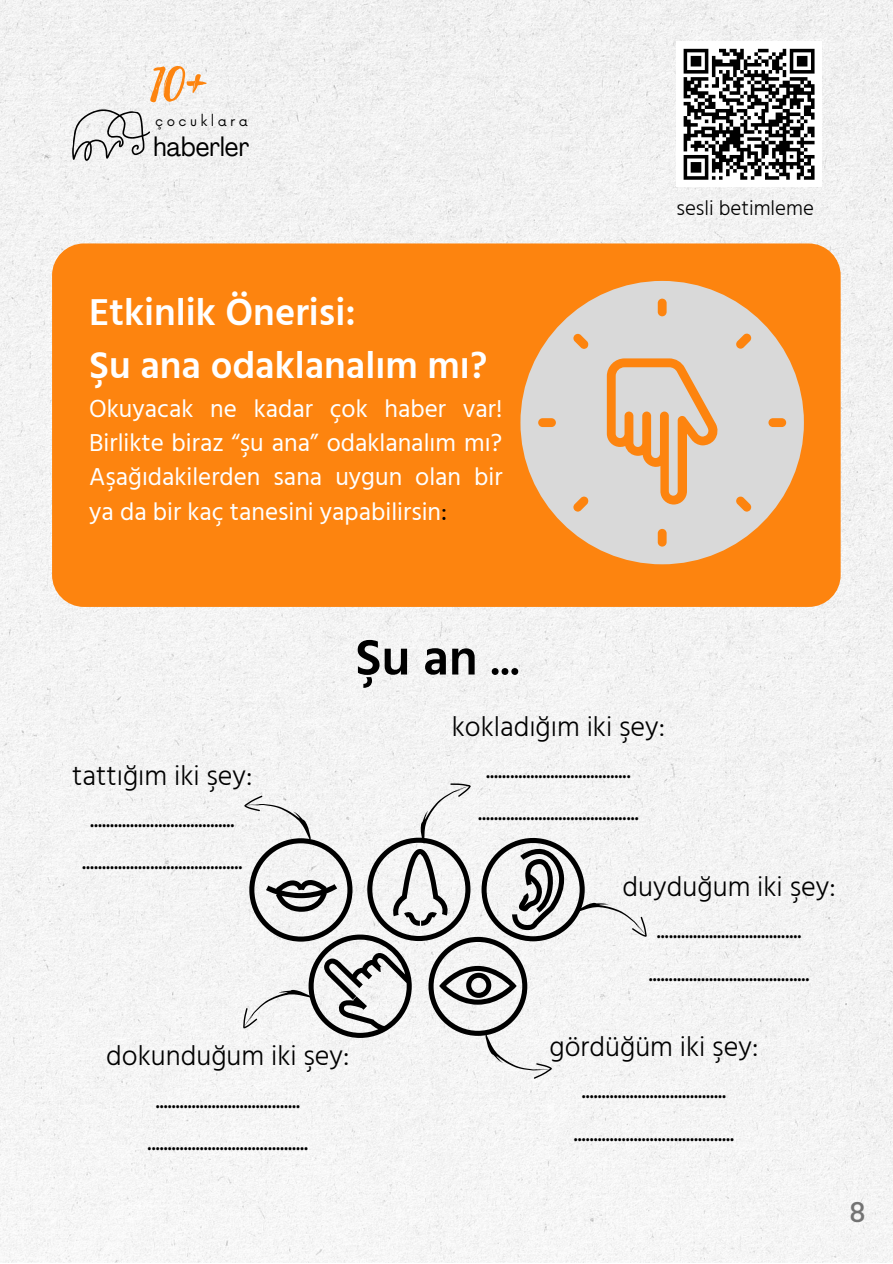
<style>
.page{position:relative;width:893px;height:1264px;background:#fff}
.page>*{position:absolute;margin:0;border:0;box-sizing:border-box;transform-origin:0 0}
.t1{font:55.8px "Playlist Script";color:#fd840f}
.t2{font:600 51px "Hind";color:#000}
.t3{font:600 38.4px/53.2px "Hind";color:#fff}
.t4{font:500 30px "Hind";color:#737373}
.t5{font:300 28.2px/42.3px "Hind";color:#000;text-align:center}
.t6{font:condensed 26.55px "Agrandir";color:#000}
.t7{font:25.05px/34.3px "Hind";color:#fff;text-align:justify}
.t8{font:300 21px "Hind";color:#000}
.t9{font:13.35px "Now";letter-spacing:.265em;color:#000}
.s1{color:#000}
.s2{font-weight:500}
</style>
<div class="page">
<div style="left:0;top:0;width:892px;height:1262px;background:#f3f3f3"></div>
<svg style="left:71px;top:106px;width:81px;height:60px"></svg>
<div style="left:52px;top:243px;width:788px;height:364px;background:#fd840f;border-radius:32px"></div>
<svg style="left:235px;top:773px;width:417px;height:312px"></svg>
<svg style="left:520px;top:281px;width:283px;height:283px;fill:#d9d9d9"></svg>
<svg style="left:615px;top:367px;width:93px;height:128px"></svg>
<div style="left:676px;top:42px;width:145px;height:145px;background:#fff"></div>
<svg style="left:683px;top:48px;width:132px;height:132px"></svg>
<h1 class="t1" style="left:149px;top:39px;width:59px">10+</h1>
<p class="t9" style="left:155px;top:114px;width:94px">çocuklara</p>
<p class="t6" style="left:154px;top:136px;width:97px">haberler</p>
<h3 class="t3" style="left:89px;top:285px;width:399px">Etkinlik Önerisi:<br>Şu ana odaklanalım mı?</h3>
<p class="t7" style="left:89px;top:391px;width:415px">Okuyacak ne kadar çok haber var!<br>Birlikte biraz “şu ana” odaklanalım mı?<br>Aşağıdakilerden sana uygun olan bir ya da bir kaç tanesini yapabilirsin<span class="s1">:</span></p>
<p class="t8" style="left:676px;top:196px;width:139px">sesli betimleme</p>
<p class="t5" style="left:72px;top:753px;width:182px">tattığım iki şey: .................................... ........................................</p>
<h2 class="t2" style="left:355px;top:627px;width:166px">Şu an <span class="s2">...</span></h2>
<p class="t5" style="left:452px;top:704px;width:215px">kokladığım iki şey: .................................... ........................................</p>
<p class="t5" style="left:622px;top:864px;width:214px">duyduğum iki şey: .................................... ........................................</p>
<p class="t5" style="left:106px;top:1034px;width:245px">dokunduğum iki şey: .................................... ........................................</p>
<p class="t5" style="left:549px;top:1025px;width:210px">gördüğüm iki şey: .................................... ........................................</p>
<p class="t4" style="left:849px;top:1193px;width:18px">8</p>
</div>
